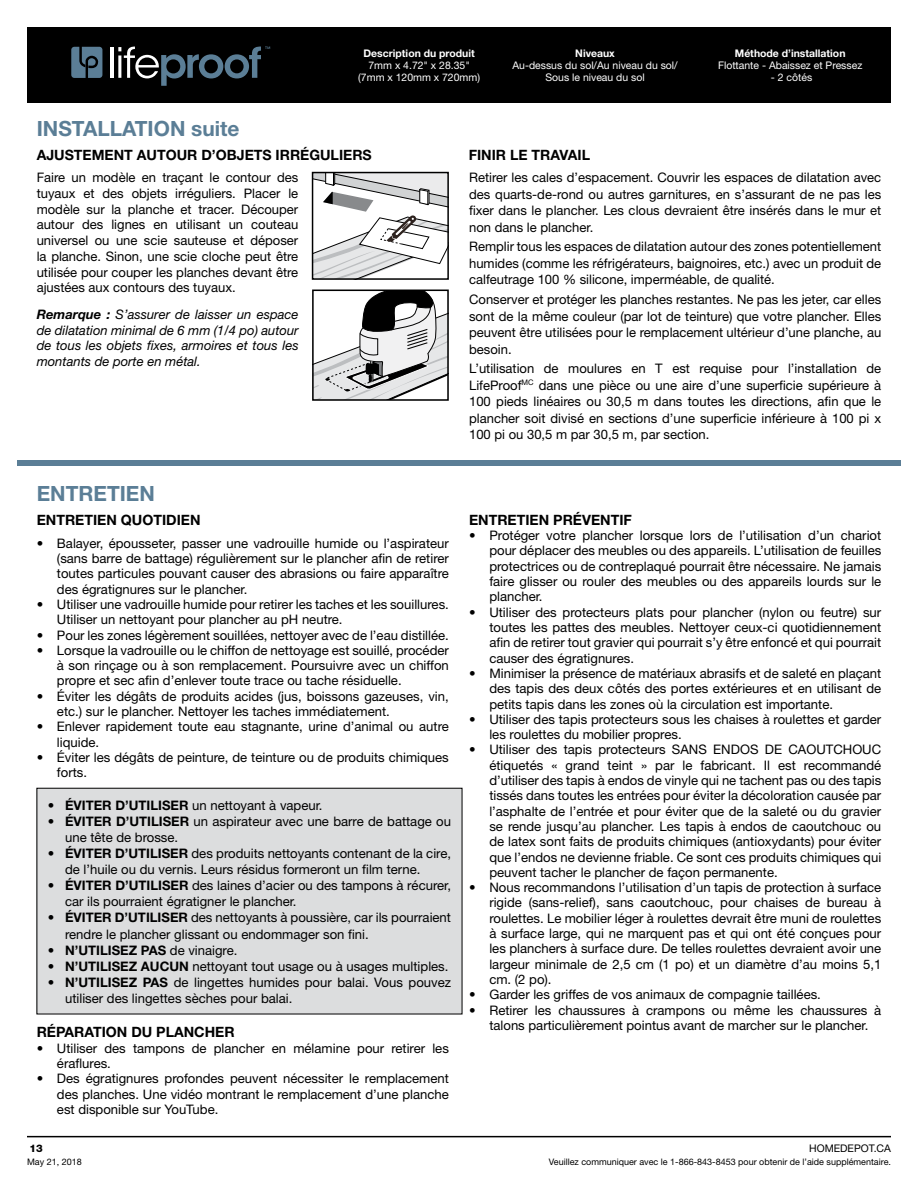
<style>
.page{position:relative;width:918px;height:1188px;background:#fff}
.page>*{position:absolute;margin:0;border:0;box-sizing:border-box;transform-origin:0 0}
.t1{font:700 21px "Helvetica Neue";color:#5b7e96}
.t2{font:700 14.25px "Helvetica Neue";color:#000}
.t3{font:13.2px/15.3px "Helvetica Neue";color:#000;text-align:justify}
.t4{font:italic 13.2px/15.8px "Helvetica Neue";color:#000;text-align:justify}
.t5{font:700 13.2px "Helvetica Neue";color:#000}
.t6{font:10.5px/12px "Helvetica Neue";color:#fff;text-align:center}
.t7{font:700 10.5px "Helvetica Neue";color:#fff}
.t8{font:10.5px "Helvetica Neue";color:#000}
.t9{font:800 10.5px "Helvetica Neue";color:#000}
.t10{font:9px "Helvetica Neue";color:#000}
.s1{font-weight:700}
.s2{font-weight:400}
</style>
<div class="page">
<hr style="left:27px;top:1136px;width:864px;height:1px;background:#000">
<div style="left:27px;top:27px;width:864px;height:76px;background:#000"></div>
<svg style="left:71px;top:47px;width:31px;height:31px"></svg>
<hr style="left:110px;top:47px;width:3px;height:31px;background:#fff">
<svg style="left:118px;top:47px;width:152px;height:39px"></svg>
<svg style="left:315px;top:175px;width:131px;height:102px"></svg>
<div style="left:312px;top:172px;width:137px;height:108px;border:2px solid #000"></div>
<svg style="left:315px;top:293px;width:131px;height:105px"></svg>
<div style="left:312px;top:290px;width:137px;height:111px;border:2px solid #000"></div>
<div style="left:17px;top:460px;width:884px;height:6px;background:#5b7e96"></div>
<div style="left:37px;top:788px;width:425px;height:226px;background:#dcddde"></div>
<p class="t7" style="left:364px;top:47px;width:113px">Description du produit</p>
<p class="t6" style="left:358px;top:59px;width:123px">7mm x 4.72" x 28.35" (7mm x 120mm x 720mm)</p>
<p class="t7" style="left:575px;top:47px;width:41px">Niveaux</p>
<p class="t6" style="left:512px;top:59px;width:167px">Au-dessus du sol/Au niveau du sol/<br>Sous le niveau du sol</p>
<h1 class="t1" style="left:37px;top:116px;width:204px">INSTALLATION suite</h1>
<p class="t2" style="left:37px;top:146px;width:337px">AJUSTEMENT AUTOUR D’OBJETS IRRÉGULIERS</p>
<p class="t2" style="left:469px;top:146px;width:123px">FINIR LE TRAVAIL</p>
<p class="t7" style="left:735px;top:47px;width:112px">Méthode d’installation</p>
<p class="t6" style="left:718px;top:59px;width:146px">Flottante - Abaissez et Pressez</p>
<p class="t6" style="left:771px;top:71px;width:43px">- 2 côtés</p>
<p class="t3" style="left:37px;top:169px;width:263px;line-height:15.8px">Faire un modèle en traçant le contour des tuyaux et des objets irréguliers. Placer le modèle sur la planche et tracer. Découper autour des lignes en utilisant un couteau universel ou une scie sauteuse et déposer la planche. Sinon, une scie cloche peut être utilisée pour couper les planches devant être ajustées aux contours des tuyaux.</p>
<p class="t4" style="left:37px;top:306px;width:263px"><span class="s1">Remarque :</span> S’assurer de laisser un espace de dilatation minimal de 6 mm (1/4 po) autour de tous les objets fixes, armoires et tous les montants de porte en métal.</p>
<h1 class="t1" style="left:37px;top:481px;width:120px">ENTRETIEN</h1>
<p class="t2" style="left:37px;top:511px;width:165px">ENTRETIEN QUOTIDIEN</p>
<p class="t3" style="left:57px;top:535px;width:393px;text-indent:-20px">• Balayer, épousseter, passer une vadrouille humide ou l’aspirateur (sans barre de battage) régulièrement sur le plancher afin de retirer toutes particules pouvant causer des abrasions ou faire apparaître des égratignures sur le plancher.</p>
<p class="t3" style="left:57px;top:596px;width:393px;text-indent:-20px">• Utiliser une vadrouille humide pour retirer les taches et les souillures.<br>Utiliser un nettoyant pour plancher au pH neutre.</p>
<p class="t3" style="left:37px;top:627px;width:414px">• Pour les zones légèrement souillées, nettoyer avec de l’eau distillée.</p>
<p class="t3" style="left:57px;top:642px;width:393px;text-indent:-20px">• Lorsque la vadrouille ou le chiffon de nettoyage est souillé, procéder à son rinçage ou à son remplacement. Poursuivre avec un chiffon propre et sec afin d’enlever toute trace ou tache résiduelle.</p>
<p class="t3" style="left:57px;top:688px;width:393px;text-indent:-20px">• Éviter les dégâts de produits acides (jus, boissons gazeuses, vin, etc.) sur le plancher. Nettoyer les taches immédiatement.</p>
<p class="t3" style="left:57px;top:719px;width:393px;text-indent:-20px">• Enlever rapidement toute eau stagnante, urine d’animal ou autre liquide.</p>
<p class="t3" style="left:57px;top:749px;width:393px;text-indent:-20px">• Éviter les dégâts de peinture, de teinture ou de produits chimiques forts.</p>
<p class="t3" style="left:48px;top:797px;width:276px"><span class="s1">• ÉVITER D’UTILISER</span> un nettoyant à vapeur.</p>
<p class="t3" style="left:65px;top:813px;width:387px;line-height:16.2px;text-indent:-17px"><span class="s1">• ÉVITER D’UTILISER</span> un aspirateur avec une barre de battage ou une tête de brosse.</p>
<p class="t3" style="left:65px;top:845px;width:387px;line-height:16.2px;text-indent:-17px"><span class="s1">• ÉVITER D’UTILISER</span> des produits nettoyants contenant de la cire, de l’huile ou du vernis. Leurs résidus formeront un film terne.</p>
<p class="t3" style="left:65px;top:877px;width:387px;line-height:16.2px;text-indent:-17px"><span class="s1">• ÉVITER D’UTILISER</span> des laines d’acier ou des tampons à récurer, car ils pourraient égratigner le plancher.</p>
<p class="t3" style="left:65px;top:909px;width:387px;line-height:16.2px;text-indent:-17px"><span class="s1">• ÉVITER D’UTILISER</span> des nettoyants à poussière, car ils pourraient rendre le plancher glissant ou endommager son fini.</p>
<p class="t5" style="left:48px;top:942px;width:191px">• N’UTILISEZ PAS <span class="s2">de vinaigre.</span></p>
<p class="t3" style="left:48px;top:958px;width:402px"><span class="s1">• N’UTILISEZ AUCUN</span> nettoyant tout usage ou à usages multiples.</p>
<p class="t3" style="left:65px;top:974px;width:387px;line-height:16.2px;text-indent:-17px"><span class="s1">• N’UTILISEZ PAS</span> de lingettes humides pour balai. Vous pouvez utiliser des lingettes sèches pour balai.</p>
<p class="t2" style="left:37px;top:1023px;width:199px">RÉPARATION DU PLANCHER</p>
<p class="t3" style="left:57px;top:1040px;width:393px;text-indent:-20px">• Utiliser des tampons de plancher en mélamine pour retirer les éraflures.</p>
<p class="t3" style="left:57px;top:1071px;width:393px;text-indent:-20px">• Des égratignures profondes peuvent nécessiter le remplacement des planches. Une vidéo montrant le remplacement d’une planche est disponible sur YouTube.</p>
<p class="t3" style="left:469px;top:169px;width:414px;line-height:16.5px">Retirer les cales d’espacement. Couvrir les espaces de dilatation avec des quarts-de-rond ou autres garnitures, en s’assurant de ne pas les fixer dans le plancher. Les clous devraient être insérés dans le mur et non dans le plancher.</p>
<p class="t3" style="left:469px;top:238px;width:414px;line-height:16.5px">Remplir tous les espaces de dilatation autour des zones potentiellement humides (comme les réfrigérateurs, baignoires, etc.) avec un produit de calfeutrage 100 % silicone, imperméable, de qualité.</p>
<p class="t3" style="left:469px;top:291px;width:414px;line-height:16.5px">Conserver et protéger les planches restantes. Ne pas les jeter, car elles sont de la même couleur (par lot de teinture) que votre plancher. Elles peuvent être utilisées pour le remplacement ultérieur d’une planche, au besoin.</p>
<p class="t3" style="left:469px;top:360px;width:414px;line-height:16.5px">L’utilisation de moulures en T est requise pour l’installation de LifeProof<sup>MC</sup> dans une pièce ou une aire d’une superficie supérieure à 100 pieds linéaires ou 30,5 m dans toutes les directions, afin que le plancher soit divisé en sections d’une superficie inférieure à 100 pi x 100 pi ou 30,5 m par 30,5 m, par section.</p>
<p class="t2" style="left:469px;top:511px;width:164px">ENTRETIEN PRÉVENTIF</p>
<p class="t3" style="left:489px;top:528px;width:393px;text-indent:-20px">• Protéger votre plancher lorsque lors de l’utilisation d’un chariot pour déplacer des meubles ou des appareils. L’utilisation de feuilles protectrices ou de contreplaqué pourrait être nécessaire. Ne jamais faire glisser ou rouler des meubles ou des appareils lourds sur le plancher.</p>
<p class="t3" style="left:489px;top:604px;width:393px;text-indent:-20px">• Utiliser des protecteurs plats pour plancher (nylon ou feutre) sur toutes les pattes des meubles. Nettoyer ceux-ci quotidiennement afin de retirer tout gravier qui pourrait s’y être enfoncé et qui pourrait causer des égratignures.</p>
<p class="t3" style="left:489px;top:665px;width:393px;text-indent:-20px">• Minimiser la présence de matériaux abrasifs et de saleté en plaçant des tapis des deux côtés des portes extérieures et en utilisant de petits tapis dans les zones où la circulation est importante.</p>
<p class="t3" style="left:489px;top:711px;width:393px;text-indent:-20px">• Utiliser des tapis protecteurs sous les chaises à roulettes et garder les roulettes du mobilier propres.</p>
<p class="t3" style="left:489px;top:742px;width:393px;text-indent:-20px">• Utiliser des tapis protecteurs SANS ENDOS DE CAOUTCHOUC étiquetés « grand teint » par le fabricant. Il est recommandé d’utiliser des tapis à endos de vinyle qui ne tachent pas ou des tapis tissés dans toutes les entrées pour éviter la décoloration causée par l’asphalte de l’entrée et pour éviter que de la saleté ou du gravier se rende jusqu’au plancher. Les tapis à endos de caoutchouc ou de latex sont faits de produits chimiques (antioxydants) pour éviter que l’endos ne devienne friable. Ce sont ces produits chimiques qui peuvent tacher le plancher de façon permanente.</p>
<p class="t3" style="left:489px;top:880px;width:393px;text-indent:-20px">• Nous recommandons l’utilisation d’un tapis de protection à surface rigide (sans-relief), sans caoutchouc, pour chaises de bureau à roulettes. Le mobilier léger à roulettes devrait être muni de roulettes à surface large, qui ne marquent pas et qui ont été conçues pour les planchers à surface dure. De telles roulettes devraient avoir une largeur minimale de 2,5 cm (1 po) et un diamètre d’au moins 5,1 cm. (2 po).</p>
<p class="t3" style="left:469px;top:987px;width:353px">• Garder les griffes de vos animaux de compagnie taillées.</p>
<p class="t3" style="left:469px;top:1002px;width:414px;text-align:center">• Retirer les chaussures à crampons ou même les chaussures à talons particulièrement pointus avant de marcher sur le plancher.</p>
<p class="t9" style="left:30px;top:1142px;width:15px">13</p>
<p class="t8" style="left:809px;top:1142px;width:83px">HOMEDEPOT.CA</p>
<p class="t10" style="left:27px;top:1156px;width:56px">May 21, 2018</p>
<p class="t10" style="left:549px;top:1156px;width:344px">Veuillez communiquer avec le 1-866-843-8453 pour obtenir de l’aide supplémentaire.</p>
</div>
